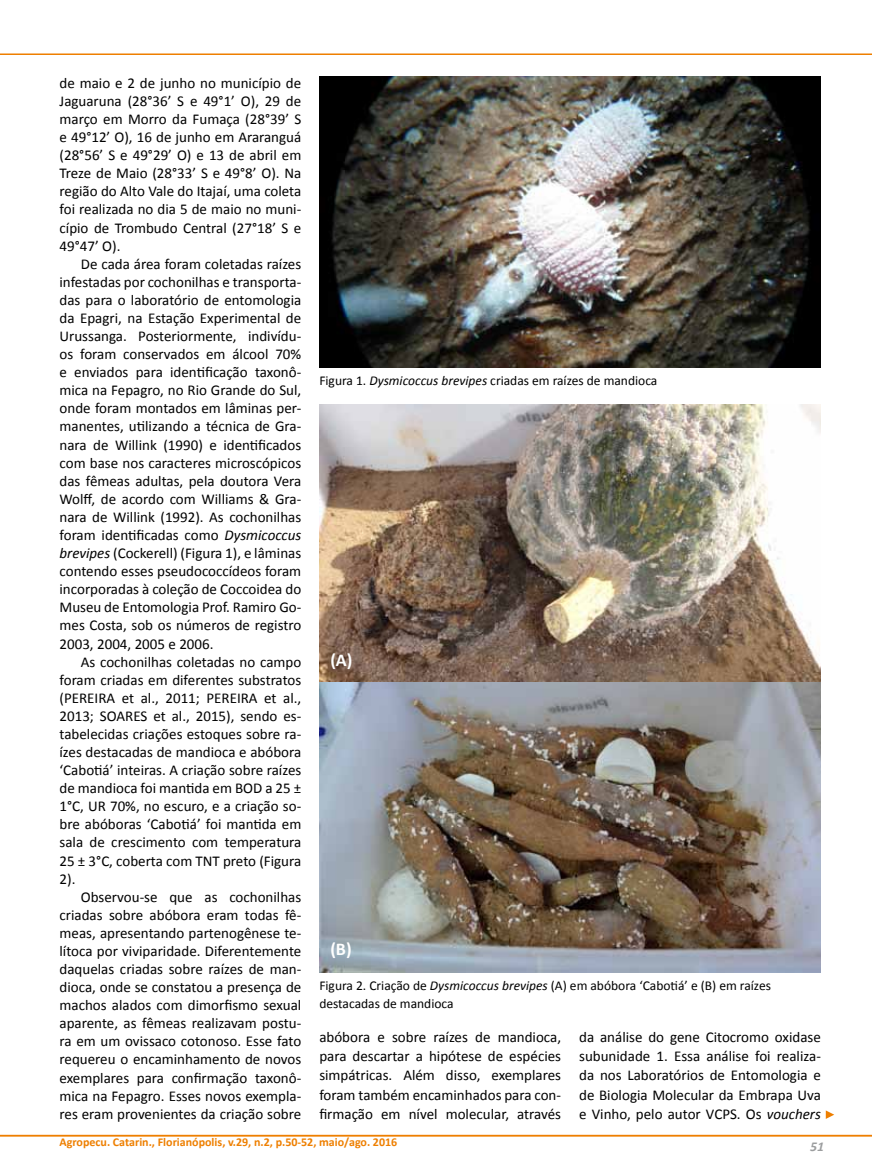
<style>
.page{position:relative;width:872px;height:1170px;background:#fff}
.page>*{position:absolute;margin:0;border:0;box-sizing:border-box;transform-origin:0 0}
.t1{font:700 18px "Calibri";color:#fff}
.t2{font:15px/18.1px "Calibri";color:#000;text-align:justify}
.t3{font:13.5px/18px "Calibri";color:#000}
.t4{font:italic 700 13.5px "Calibri";color:#9c9e9f}
.t5{font:700 12px "Calibri";color:#ee7f00}
.s1{font-style:italic}
</style>
<div class="page">
<hr style="left:0;top:53px;width:872px;height:2px;background:#ee7f00">
<hr style="left:0;top:1134px;width:872px;height:2px;background:#ee7f00">
<img style="left:319px;top:77px;width:502px;height:290px">
<img style="left:319px;top:404px;width:502px;height:278px">
<img style="left:319px;top:682px;width:502px;height:290px">
<svg style="left:825px;top:1110px;width:9px;height:8px"></svg>
<p class="t2" style="left:60px;top:73px;width:243px">de maio e 2 de junho no município de Jaguaruna (28°36’ S e 49°1’ O), 29 de março em Morro da Fumaça (28°39’ S e 49°12’ O), 16 de junho em Araranguá (28°56’ S e 49°29’ O) e 13 de abril em Treze de Maio (28°33’ S e 49°8’ O). Na região do Alto Vale do Itajaí, uma coleta foi realizada no dia 5 de maio no muni&shy;cípio de Trombudo Central (27°18’ S e 49°47’ O).</p>
<p class="t2" style="left:60px;top:254px;width:243px;text-indent:21px">De cada área foram coletadas raízes infestadas por cochonilhas e transporta&shy;das para o laboratório de entomologia da Epagri, na Estação Experimental de Urussanga. Posteriormente, indivídu&shy;os foram conservados em álcool 70% e enviados para identificação taxonô&shy;mica na Fepagro, no Rio Grande do Sul, onde foram montados em lâminas per&shy;manentes, utilizando a técnica de Gra&shy;nara de Willink (1990) e identificados com base nos caracteres microscópicos das fêmeas adultas, pela doutora Vera Wolff, de acordo com Williams &amp; Gra&shy;nara de Willink (1992). As cochonilhas foram identificadas como <span class="s1">Dysmicoccus brevipes</span> (Cockerell) (Figura 1), e lâminas contendo esses pseudococcídeos foram incorporadas à coleção de Coccoidea do Museu de Entomologia Prof. Ramiro Go&shy;mes Costa, sob os números de registro 2003, 2004, 2005 e 2006.</p>
<p class="t2" style="left:60px;top:652px;width:243px;text-indent:21px">As cochonilhas coletadas no campo foram criadas em diferentes substratos (PEREIRA et al., 2011; PEREIRA et al., 2013; SOARES et al., 2015), sendo es&shy;tabelecidas criações estoques sobre ra&shy;ízes destacadas de mandioca e abóbora ‘Cabotiá’ inteiras. A criação sobre raízes de mandioca foi mantida em BOD a 25 ± 1°C, UR 70%, no escuro, e a criação so&shy;bre abóboras ‘Cabotiá’ foi mantida em sala de crescimento com temperatura 25 ± 3°C, coberta com TNT preto (Figura 2).</p>
<p class="t2" style="left:60px;top:887px;width:243px;text-indent:21px">Observou-se que as cochonilhas criadas sobre abóbora eram todas fê&shy;meas, apresentando partenogênese te&shy;lítoca por viviparidade. Diferentemente daquelas criadas sobre raízes de man&shy;dioca, onde se constatou a presença de machos alados com dimorfismo sexual aparente, as fêmeas realizavam postu&shy;ra em um ovissaco cotonoso. Esse fato requereu o encaminhamento de novos exemplares para confirmação taxonô&shy;mica na Fepagro. Esses novos exempla&shy;res eram provenientes da criação sobre</p>
<p class="t3" style="left:319px;top:371px;width:339px">Figura 1. <span class="s1">Dysmicoccus brevipes</span> criadas em raízes de mandioca</p>
<p class="t1" style="left:330px;top:647px;width:24px">(A)</p>
<p class="t1" style="left:330px;top:936px;width:23px">(B)</p>
<p class="t3" style="left:319px;top:976px;width:453px">Figura 2. Criação de <span class="s1">Dysmicoccus brevipes</span> (A) em abóbora ‘Cabotiá’ e (B) em raízes destacadas de mandioca</p>
<p class="t2" style="left:319px;top:1026px;width:243px;line-height:19.4px">abóbora e sobre raízes de mandioca, para descartar a hipótese de espécies simpátricas. Além disso, exemplares foram também encaminhados para con&shy;firmação em nível molecular, através</p>
<p class="t2" style="left:579px;top:1026px;width:243px;line-height:19.4px">da análise do gene Citocromo oxidase subunidade 1. Essa análise foi realiza&shy;da nos Laboratórios de Entomologia e de Biologia Molecular da Embrapa Uva e Vinho, pelo autor VCPS. Os <span class="s1">vouchers</span></p>
<p class="t5" style="left:60px;top:1133px;width:339px">Agropecu. Catarin., Florianópolis, v.29, n.2, p.50-52, maio/ago. 2016</p>
<p class="t4" style="left:810px;top:1137px;width:16px">51</p>
</div>
